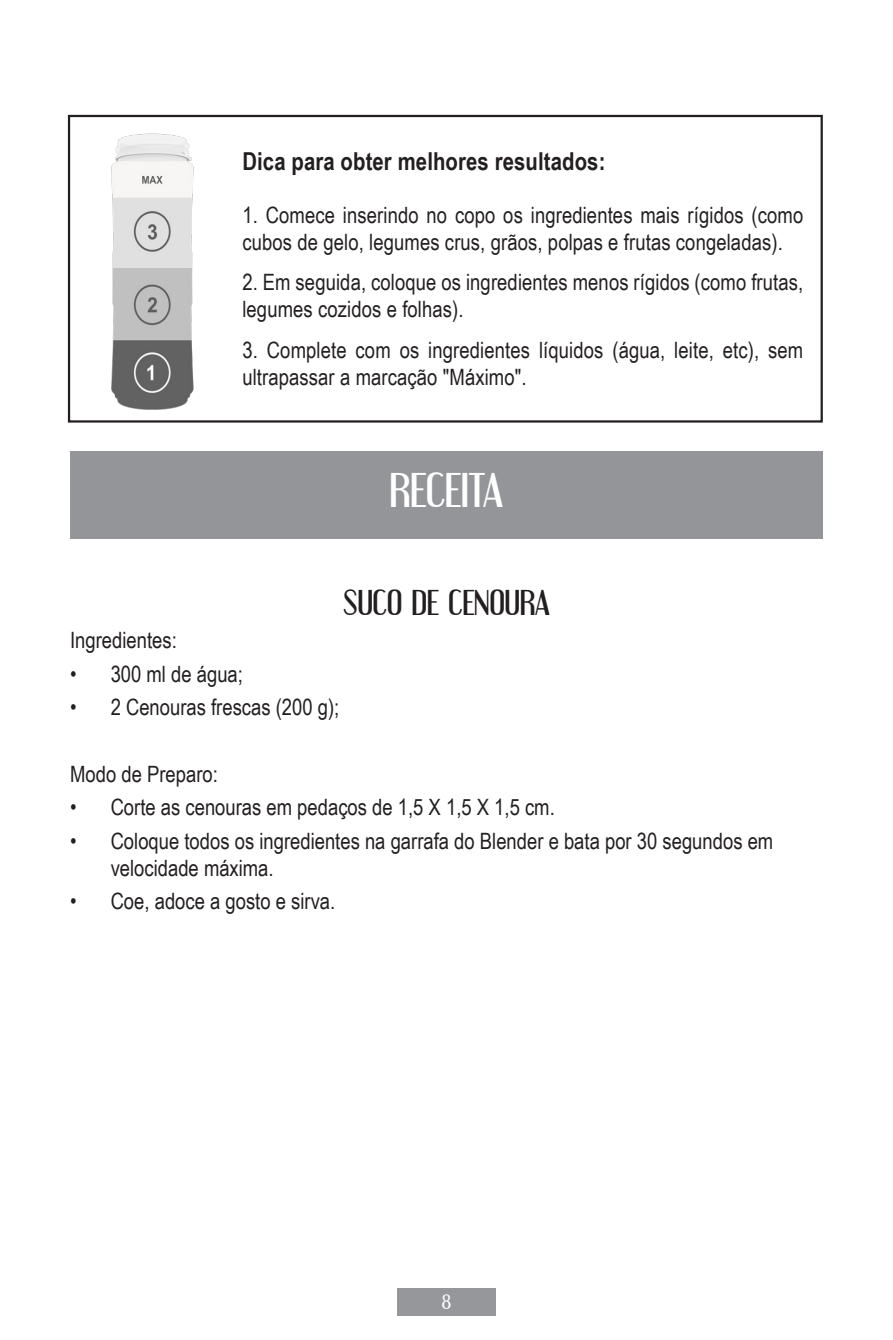
<style>
.page{position:relative;width:893px;height:1340px;background:#fff}
.page>*{position:absolute;margin:0;border:0;box-sizing:border-box;transform-origin:0 0}
.t1{font:42.75px "Engebrechtre";color:#fff}
.t2{font:31.5px "Engebrechtre";color:#231f20}
.t3{font:700 24.75px "Arial Narrow";letter-spacing:.005em;color:#231f20}
.t4{font:22.5px/27px "Arial Narrow";letter-spacing:.005em;color:#231f20}
.t5{font:18px "Engebrechtre";color:#fff}
</style>
<div class="page">
<div style="left:397px;top:1287px;width:98px;height:28px;background:#95979a"></div>
<div style="left:70px;top:451px;width:753px;height:88px;background:#939598"></div>
<img style="left:111px;top:133px;width:83px;height:277px">
<div style="left:68px;top:115px;width:755px;height:307px;border:2px solid #231f20"></div>
<p class="t3" style="left:242px;top:143px;width:365px">Dica para obter melhores resultados:</p>
<p class="t4" style="left:242px;top:200px;width:562px">1. Comece inserindo no copo os ingredientes mais rígidos (como cubos de gelo, legumes crus, grãos, polpas e frutas congeladas).</p>
<p class="t4" style="left:242px;top:268px;width:562px">2. Em seguida, coloque os ingredientes menos rígidos (como frutas, legumes cozidos e folhas).</p>
<p class="t4" style="left:242px;top:335px;width:562px">3. Complete com os ingredientes líquidos (água, leite, etc), sem ultrapassar a marcação "Máximo".</p>
<h1 class="t1" style="left:390px;top:465px;width:115px">RECEITA</h1>
<h2 class="t2" style="left:343px;top:584px;width:208px">SUCO DE CENOURA</h2>
<p class="t4" style="left:70px;top:626px;width:108px">Ingredientes:</p>
<p class="t4" style="left:70px;top:659px;width:174px">• 300 ml de água;</p>
<p class="t4" style="left:70px;top:693px;width:271px">• 2 Cenouras frescas (200 g);</p>
<p class="t4" style="left:70px;top:759px;width:149px">Modo de Preparo:</p>
<p class="t4" style="left:70px;top:793px;width:486px">• Corte as cenouras em pedaços de 1,5 X 1,5 X 1,5 cm.</p>
<p class="t4" style="left:111px;top:826px;width:664px;text-indent:-40px">• Coloque todos os ingredientes na garrafa do Blender e bata por 30 segundos em velocidade máxima.</p>
<p class="t4" style="left:70px;top:886px;width:267px">• Coe, adoce a gosto e sirva.</p>
<p class="t5" style="left:442px;top:1291px;width:11px">8</p>
</div>
